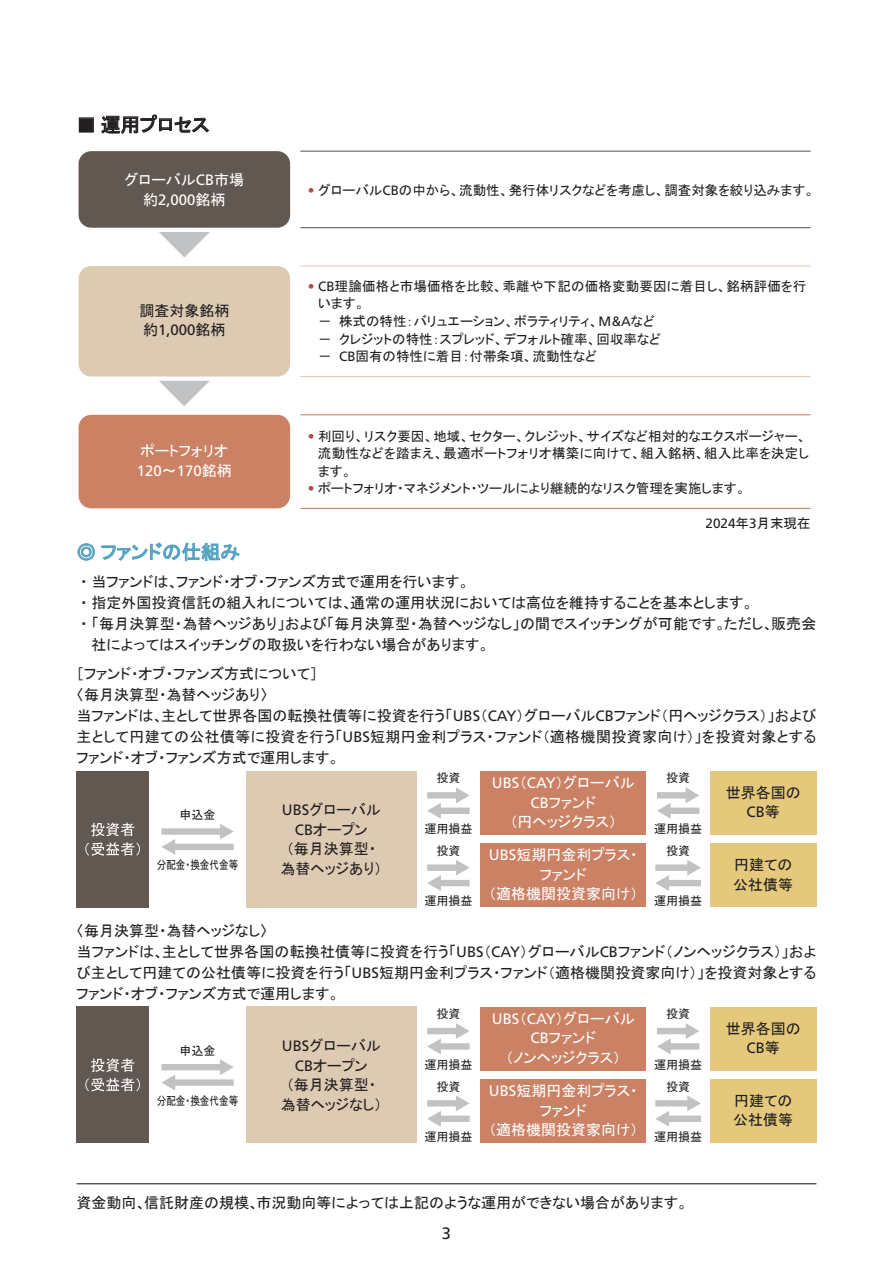
<style>
.page{position:relative;width:893px;height:1263px;background:#fff}
.page>*{position:absolute;margin:0;border:0;box-sizing:border-box;transform-origin:0 0}
.t1{font:19.5px "MS P Gothic";color:#55a2c0}
.t2{font:19.5px "MS P Gothic";color:#231f20}
.t3{font:16.5px "Frutiger LT Std";color:#231f20}
.t4{font:15px/19.5px "MS P Gothic";color:#231f20}
.t5{font:15px/19.5px "MS P Gothic";color:#fff;text-align:center}
.t6{font:15px "Frutiger LT Std";color:#fff}
.t7{font:15px "Frutiger LT Std";color:#231f20}
.t8{font:13.5px/17.5px "MS P Gothic";color:#231f20}
.t9{font:13.5px/17.5px "MS P Gothic";letter-spacing:.02em;color:#231f20}
.t10{font:13.5px "Frutiger LT Std";color:#231f20}
.t11{font:12px/22.4px "MS P Gothic";color:#231f20;text-align:center}
.t12{font:12px "MS P Gothic";color:#231f20;scale:.8 1}
.s1{font-family:"Frutiger LT Std"}
.s2{font-family:"MS P Gothic"}
.s3{font-family:"Frutiger LT Std";color:#b34a47}
</style>
<div class="page">
<hr style="left:77px;top:1183px;width:739px;height:1px;background:#231f20">
<div style="left:79px;top:118px;width:15px;height:14px;border:1px solid #231f20"></div>
<svg style="left:101px;top:115px;width:108px;height:19px"></svg>
<div style="left:79px;top:151px;width:211px;height:77px;background:#625852;border-radius:13px"></div>
<div style="left:79px;top:266px;width:211px;height:110px;background:#ddcab2;border-radius:13px"></div>
<div style="left:79px;top:415px;width:211px;height:93px;background:#cb8164;border-radius:13px"></div>
<hr style="left:300px;top:151px;width:511px;height:1px;background:#625852">
<hr style="left:300px;top:227px;width:511px;height:1px;background:#625852">
<hr style="left:300px;top:265px;width:511px;height:1px;background:#ddcab2">
<hr style="left:300px;top:376px;width:511px;height:1px;background:#ddcab2">
<hr style="left:300px;top:414px;width:511px;height:1px;background:#cb8164">
<hr style="left:300px;top:508px;width:511px;height:1px;background:#cb8164">
<svg style="left:159px;top:232px;width:51px;height:25px"></svg>
<svg style="left:159px;top:381px;width:51px;height:25px"></svg>
<svg style="left:78px;top:543px;width:17px;height:17px"></svg>
<svg style="left:102px;top:543px;width:137px;height:18px"></svg>
<div style="left:77px;top:771px;width:72px;height:136px;background:#625852"></div>
<div style="left:246px;top:771px;width:170px;height:136px;background:#ddcab2"></div>
<div style="left:480px;top:771px;width:166px;height:64px;background:#cb8164"></div>
<div style="left:480px;top:843px;width:166px;height:64px;background:#cb8164"></div>
<div style="left:710px;top:771px;width:106px;height:64px;background:#e4c87b"></div>
<div style="left:710px;top:843px;width:106px;height:64px;background:#e4c87b"></div>
<div style="left:657px;top:792px;width:31px;height:6px;background:#c1c2c4"></div>
<svg style="left:686px;top:788px;width:13px;height:15px"></svg>
<div style="left:668px;top:807px;width:31px;height:7px;background:#c1c2c4"></div>
<svg style="left:657px;top:803px;width:14px;height:16px"></svg>
<div style="left:655px;top:864px;width:35px;height:7px;background:#c1c2c4"></div>
<svg style="left:687px;top:860px;width:14px;height:16px"></svg>
<div style="left:667px;top:880px;width:34px;height:6px;background:#c1c2c4"></div>
<svg style="left:655px;top:875px;width:14px;height:16px"></svg>
<div style="left:427px;top:792px;width:31px;height:6px;background:#c1c2c4"></div>
<svg style="left:456px;top:787px;width:14px;height:16px"></svg>
<div style="left:439px;top:807px;width:31px;height:7px;background:#c1c2c4"></div>
<svg style="left:427px;top:803px;width:14px;height:16px"></svg>
<div style="left:427px;top:864px;width:31px;height:7px;background:#c1c2c4"></div>
<svg style="left:456px;top:860px;width:14px;height:16px"></svg>
<div style="left:439px;top:880px;width:31px;height:6px;background:#c1c2c4"></div>
<svg style="left:427px;top:875px;width:14px;height:16px"></svg>
<div style="left:161px;top:828px;width:61px;height:7px;background:#c1c2c4"></div>
<svg style="left:220px;top:824px;width:14px;height:15px"></svg>
<div style="left:173px;top:844px;width:61px;height:6px;background:#c1c2c4"></div>
<svg style="left:162px;top:839px;width:13px;height:16px"></svg>
<svg style="left:91px;top:822px;width:43px;height:14px"></svg>
<svg style="left:85px;top:842px;width:55px;height:14px"></svg>
<div style="left:77px;top:1007px;width:72px;height:136px;background:#625852"></div>
<div style="left:246px;top:1007px;width:170px;height:136px;background:#ddcab2"></div>
<div style="left:480px;top:1007px;width:166px;height:64px;background:#cb8164"></div>
<div style="left:480px;top:1079px;width:166px;height:64px;background:#cb8164"></div>
<div style="left:710px;top:1007px;width:106px;height:64px;background:#e4c87b"></div>
<div style="left:710px;top:1079px;width:106px;height:64px;background:#e4c87b"></div>
<div style="left:657px;top:1028px;width:31px;height:6px;background:#c1c2c4"></div>
<svg style="left:686px;top:1023px;width:13px;height:16px"></svg>
<div style="left:668px;top:1043px;width:31px;height:7px;background:#c1c2c4"></div>
<svg style="left:657px;top:1038px;width:14px;height:16px"></svg>
<div style="left:655px;top:1100px;width:35px;height:6px;background:#c1c2c4"></div>
<svg style="left:687px;top:1095px;width:14px;height:16px"></svg>
<div style="left:667px;top:1115px;width:34px;height:7px;background:#c1c2c4"></div>
<svg style="left:655px;top:1111px;width:14px;height:16px"></svg>
<div style="left:427px;top:1028px;width:31px;height:6px;background:#c1c2c4"></div>
<svg style="left:456px;top:1023px;width:14px;height:16px"></svg>
<div style="left:439px;top:1043px;width:31px;height:7px;background:#c1c2c4"></div>
<svg style="left:427px;top:1038px;width:14px;height:16px"></svg>
<div style="left:427px;top:1100px;width:31px;height:6px;background:#c1c2c4"></div>
<svg style="left:456px;top:1095px;width:14px;height:16px"></svg>
<div style="left:439px;top:1115px;width:31px;height:7px;background:#c1c2c4"></div>
<svg style="left:427px;top:1111px;width:14px;height:16px"></svg>
<div style="left:161px;top:1064px;width:61px;height:6px;background:#c1c2c4"></div>
<svg style="left:220px;top:1059px;width:14px;height:16px"></svg>
<div style="left:173px;top:1079px;width:61px;height:7px;background:#c1c2c4"></div>
<svg style="left:161px;top:1075px;width:14px;height:15px"></svg>
<svg style="left:91px;top:1058px;width:43px;height:14px"></svg>
<svg style="left:85px;top:1078px;width:55px;height:13px"></svg>
<h1 class="t2" style="left:77px;top:115px;width:134px">■ 運用プロセス</h1>
<p class="t5" style="left:124px;top:170px;width:121px">グローバル<span class="s1">CB</span>市場</p>
<p class="t6" style="left:143px;top:191px;width:84px"><span class="s2">約</span>2,000<span class="s2">銘柄</span></p>
<p class="t4" style="left:139px;top:301px;width:91px">調査対象銘柄</p>
<p class="t7" style="left:143px;top:321px;width:84px"><span class="s2">約</span>1,000<span class="s2">銘柄</span></p>
<p class="t5" style="left:140px;top:441px;width:89px">ポートフォリオ</p>
<p class="t6" style="left:137px;top:462px;width:97px">120<span class="s2">～</span>170<span class="s2">銘柄</span></p>
<p class="t8" style="left:308px;top:181px;width:508px"><span class="s3">•</span> グローバル<span class="s1">CB</span>の中から、流動性、発行体リスクなどを考慮し、調査対象を絞り込みます。</p>
<p class="t8" style="left:318px;top:277px;width:490px;text-indent:-10px"><span class="s3">•</span> <span class="s1">CB</span>理論価格と市場価格を比較、乖離や下記の価格変動要因に着目し、銘柄評価を行います。<br>－ 株式の特性：バリュエーション、ボラティリティ、<span class="s1">M&amp;A</span>など<br>－ クレジットの特性：スプレッド、デフォルト確率、回収率など<br>－ <span class="s1">CB</span>固有の特性に着目：付帯条項、流動性など</p>
<p class="t9" style="left:318px;top:427px;width:493px;text-indent:-10px"><span class="s3">•</span> 利回り、リスク要因、地域、セクター、クレジット、サイズなど相対的なエクスポージャー、流動性などを踏まえ、最適ポートフォリオ構築に向けて、組入銘柄、組入比率を決定します。</p>
<p class="t8" style="left:308px;top:480px;width:439px"><span class="s3">•</span> ポートフォリオ・マネジメント・ツールにより継続的なリスク管理を実施します。</p>
<p class="t10" style="left:706px;top:516px;width:107px">2024<span class="s2">年</span>3<span class="s2">月末現在</span></p>
<h1 class="t1" style="left:77px;top:542px;width:165px">◎ ファンドの仕組み</h1>
<p class="t4" style="left:80px;top:571px;width:391px">・当ファンドは、ファンド・オブ・ファンズ方式で運用を行います。</p>
<p class="t4" style="left:80px;top:592px;width:675px">・指定外国投資信託の組入れについては、通常の運用状況においては高位を維持することを基本とします。</p>
<p class="t4" style="left:80px;top:613px;width:738px">・「毎月決算型・為替ヘッジあり」および「毎月決算型・為替ヘッジなし」の間でスイッチングが可能です。ただし、販売会</p>
<p class="t4" style="left:92px;top:634px;width:400px">社によってはスイッチングの取扱いを行わない場合があります。</p>
<p class="t4" style="left:77px;top:663px;width:741px;line-height:21px">［ファンド・オブ・ファンズ方式について］<br>〈毎月決算型・為替ヘッジあり〉<br>当ファンドは、主として世界各国の転換社債等に投資を行う「<span class="s1">UBS</span>（<span class="s1">CAY</span>）グローバル<span class="s1">CB</span>ファンド（円ヘッジクラス）」および主として円建ての公社債等に投資を行う「<span class="s1">UBS</span>短期円金利プラス・ファンド（適格機関投資家向け）」を投資対象とするファンド・オブ・ファンズ方式で運用します。</p>
<p class="t4" style="left:281px;top:800px;width:103px;text-align:center"><span class="s1">UBS</span>グローバル<br><span class="s1">CB</span>オープン<br>（毎月決算型・為替ヘッジあり）</p>
<p class="t11" style="left:436px;top:767px;width:25px">投資</p>
<p class="t11" style="left:424px;top:817px;width:49px">運用損益投資</p>
<p class="t11" style="left:424px;top:890px;width:49px">運用損益</p>
<p class="t11" style="left:666px;top:767px;width:25px">投資</p>
<p class="t11" style="left:654px;top:817px;width:49px">運用損益</p>
<p class="t5" style="left:492px;top:773px;width:144px"><span class="s1">UBS</span>（<span class="s1">CAY</span>）グローバル<br><span class="s1">CB</span>ファンド<br>（円ヘッジクラス）</p>
<p class="t4" style="left:726px;top:783px;width:76px">世界各国の</p>
<p class="t7" style="left:747px;top:803px;width:35px">CB<span class="s2">等</span></p>
<p class="t11" style="left:180px;top:804px;width:37px">申込金</p>
<p class="t11" style="left:666px;top:840px;width:25px">投資</p>
<p class="t5" style="left:489px;top:845px;width:151px"><span class="s1">UBS</span>短期円金利プラス・ファンド<br>（適格機関投資家向け）</p>
<p class="t4" style="left:733px;top:855px;width:61px">円建ての公社債等</p>
<p class="t12" style="left:157px;top:859px;width:103px">分配金・換金代金等</p>
<p class="t11" style="left:654px;top:890px;width:49px">運用損益</p>
<p class="t4" style="left:77px;top:920px;width:741px;line-height:21px">〈毎月決算型・為替ヘッジなし〉<br>当ファンドは、主として世界各国の転換社債等に投資を行う「<span class="s1">UBS</span>（<span class="s1">CAY</span>）グローバル<span class="s1">CB</span>ファンド（ノンヘッジクラス）」および主として円建ての公社債等に投資を行う「<span class="s1">UBS</span>短期円金利プラス・ファンド（適格機関投資家向け）」を投資対象とするファンド・オブ・ファンズ方式で運用します。</p>
<p class="t4" style="left:281px;top:1036px;width:103px;text-align:center"><span class="s1">UBS</span>グローバル<br><span class="s1">CB</span>オープン<br>（毎月決算型・為替ヘッジなし）</p>
<p class="t11" style="left:436px;top:1002px;width:25px">投資</p>
<p class="t11" style="left:424px;top:1053px;width:49px">運用損益投資</p>
<p class="t11" style="left:424px;top:1125px;width:49px">運用損益</p>
<p class="t11" style="left:666px;top:1002px;width:25px">投資</p>
<p class="t11" style="left:654px;top:1053px;width:49px">運用損益</p>
<p class="t5" style="left:492px;top:1009px;width:144px"><span class="s1">UBS</span>（<span class="s1">CAY</span>）グローバル<br><span class="s1">CB</span>ファンド<br>（ノンヘッジクラス）</p>
<p class="t4" style="left:726px;top:1018px;width:76px">世界各国の</p>
<p class="t7" style="left:747px;top:1039px;width:35px">CB<span class="s2">等</span></p>
<p class="t11" style="left:180px;top:1039px;width:37px">申込金</p>
<p class="t11" style="left:666px;top:1075px;width:25px">投資</p>
<p class="t5" style="left:489px;top:1081px;width:151px"><span class="s1">UBS</span>短期円金利プラス・ファンド<br>（適格機関投資家向け）</p>
<p class="t4" style="left:733px;top:1091px;width:61px">円建ての公社債等</p>
<p class="t12" style="left:157px;top:1094px;width:103px">分配金・換金代金等</p>
<p class="t11" style="left:654px;top:1125px;width:49px">運用損益</p>
<p class="t4" style="left:77px;top:1193px;width:613px">資金動向、信託財産の規模、市況動向等によっては上記のような運用ができない場合があります。</p>
<p class="t3" style="left:442px;top:1223px;width:11px">3</p>
</div>
